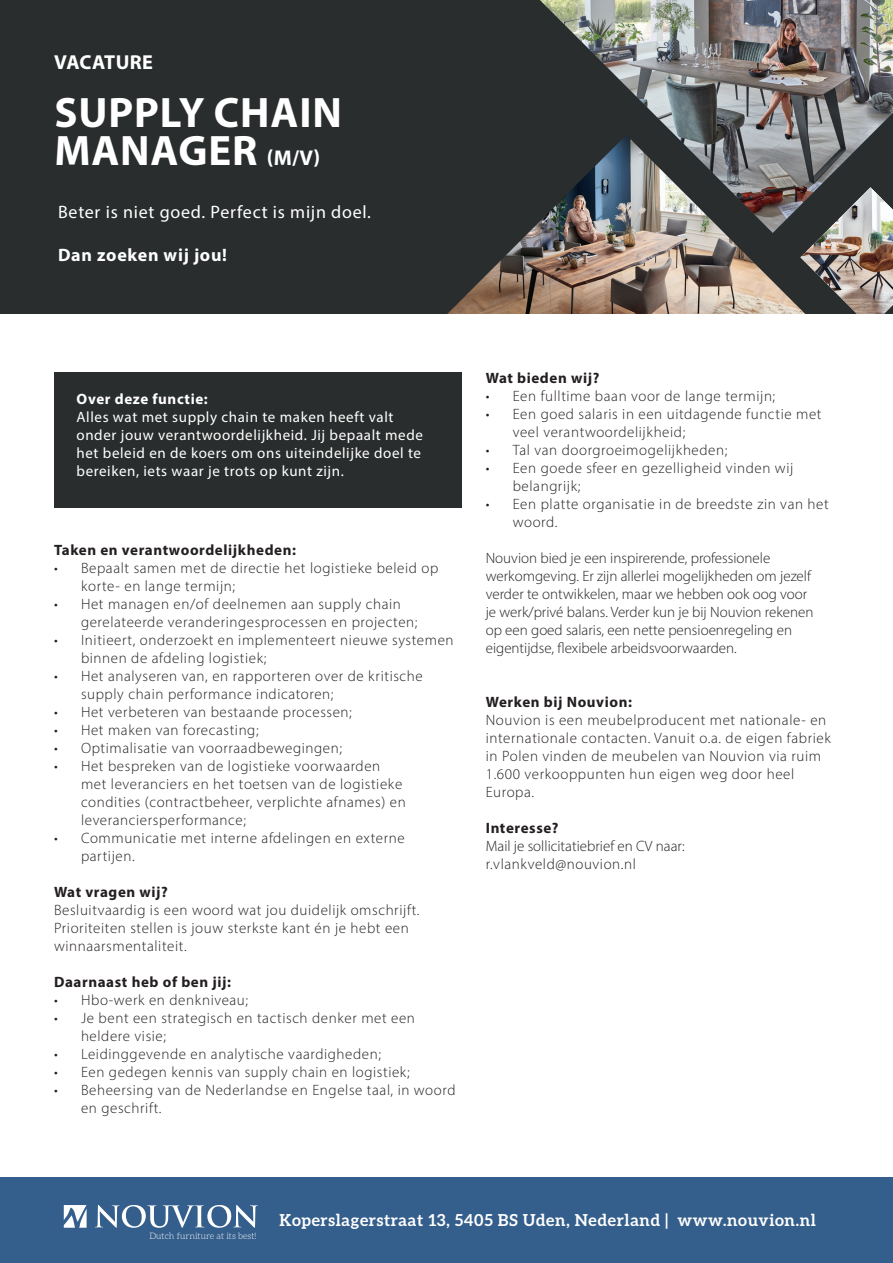
<style>
.page{position:relative;width:893px;height:1263px;background:#fff}
.page>*{position:absolute;margin:0;border:0;box-sizing:border-box;transform-origin:0 0}
.t1{font:700 42.75px/38.5px "Myriad Pro";letter-spacing:.02em;color:#fff}
.t2{font:700 20.25px "Myriad Pro";letter-spacing:.02em;color:#fff}
.t3{font:18px "Myriad Pro";letter-spacing:.04em;color:#fff}
.t4{font:700 18px "Myriad Pro";letter-spacing:.04em;color:#fff}
.t5{font:700 16.5px "Aleo";letter-spacing:.04em;color:#fff}
.t6{font:300 15px/18px "Myriad Pro";letter-spacing:.04em;color:#231f20}
.t7{font:300 15px/18px "Myriad Pro";color:#231f20}
.t8{font:15px/18px "Myriad Pro";letter-spacing:.04em;color:#fff}
.t9{font:700 15px "Myriad Pro";letter-spacing:.04em;color:#231f20}
.t10{font:700 15px "Myriad Pro";letter-spacing:.04em;color:#fff}
.t11{font:300 8.85px "Aleo";color:#fff}
.s1{font-size:21.45px}
</style>
<div class="page">
<div style="left:0;top:0;width:893px;height:324px;background:#2a2d2d"></div>
<img style="left:810px;top:233px;width:83px;height:81px">
<img style="left:540px;top:0;width:353px;height:233px">
<img style="left:447px;top:135px;width:363px;height:179px">
<div style="left:0;top:314px;width:893px;height:324px;background:#fff"></div>
<div style="left:54px;top:372px;width:407px;height:135px;background:#2a2d2d"></div>
<div style="left:0;top:1178px;width:368px;height:85px;background:#345e8b"></div>
<div style="left:368px;top:1178px;width:525px;height:85px;background:#345e8b"></div>
<svg style="left:95px;top:1205px;width:163px;height:23px"></svg>
<svg style="left:64px;top:1205px;width:23px;height:23px"></svg>
<h2 class="t2" style="left:54px;top:49px;width:100px">VACATURE</h2>
<h1 class="t1" style="left:54px;top:92px;width:289px">SUPPLY CHAIN<br>MANAGER <span class="s1">(M/V)</span></h1>
<p class="t3" style="left:58px;top:200px;width:314px">Beter is niet goed. Perfect is mijn doel.</p>
<p class="t4" style="left:58px;top:243px;width:171px">Dan zoeken wij jou!</p>
<p class="t10" style="left:77px;top:389px;width:133px">Over deze functie:</p>
<p class="t8" style="left:77px;top:407px;width:348px">Alles wat met supply chain te maken heeft valt onder jouw verantwoordelijkheid. Jij bepaalt mede het beleid en de koers om ons uiteindelijke doel te bereiken, iets waar je trots op kunt zijn.</p>
<p class="t9" style="left:54px;top:540px;width:244px">Taken en verantwoordelijkheden:</p>
<p class="t6" style="left:81px;top:558px;width:359px;text-indent:-27px">• Bepaalt samen met de directie het logistieke beleid op korte- en lange termijn;</p>
<p class="t6" style="left:81px;top:594px;width:338px;text-indent:-27px">• Het managen en/of deelnemen aan supply chain gerelateerde veranderingesprocessen en projecten;</p>
<p class="t6" style="left:81px;top:630px;width:374px;text-indent:-27px">• Initieert, onderzoekt en implementeert nieuwe systemen binnen de afdeling logistiek;</p>
<p class="t6" style="left:81px;top:666px;width:343px;text-indent:-27px">• Het analyseren van, en rapporteren over de kritische supply chain performance indicatoren;</p>
<p class="t6" style="left:54px;top:702px;width:299px">• Het verbeteren van bestaande processen;</p>
<p class="t6" style="left:54px;top:720px;width:206px">• Het maken van forecasting;</p>
<p class="t6" style="left:54px;top:738px;width:290px">• Optimalisatie van voorraadbewegingen;</p>
<p class="t6" style="left:81px;top:756px;width:326px;text-indent:-27px">• Het bespreken van de logistieke voorwaarden met leveranciers en het toetsen van de logistieke condities (contractbeheer, verplichte afnames) en leveranciersperformance;</p>
<p class="t6" style="left:81px;top:828px;width:325px;text-indent:-27px">• Communicatie met interne afdelingen en externe partijen.</p>
<p class="t9" style="left:54px;top:882px;width:115px">Wat vragen wij?</p>
<p class="t6" style="left:54px;top:900px;width:367px">Besluitvaardig is een woord wat jou duidelijk omschrijft.<br>Prioriteiten stellen is jouw sterkste kant én je hebt een winnaarsmentaliteit.</p>
<p class="t9" style="left:54px;top:972px;width:179px">Daarnaast heb of ben jij:</p>
<p class="t6" style="left:54px;top:990px;width:196px">• Hbo-werk en denkniveau;</p>
<p class="t6" style="left:81px;top:1008px;width:335px;text-indent:-27px">• Je bent een strategisch en tactisch denker met een heldere visie;</p>
<p class="t6" style="left:54px;top:1044px;width:328px">• Leidinggevende en analytische vaardigheden;</p>
<p class="t6" style="left:54px;top:1062px;width:357px">• Een gedegen kennis van supply chain en logistiek;</p>
<p class="t6" style="left:81px;top:1080px;width:376px;text-indent:-27px">• Beheersing van de Nederlandse en Engelse taal, in woord en geschrift.</p>
<p class="t9" style="left:486px;top:368px;width:115px">Wat bieden wij?</p>
<p class="t6" style="left:486px;top:387px;width:291px">• Een fulltime baan voor de lange termijn;</p>
<p class="t6" style="left:513px;top:405px;width:310px;text-indent:-27px">• Een goed salaris in een uitdagende functie met veel verantwoordelijkheid;</p>
<p class="t6" style="left:486px;top:441px;width:243px">• Tal van doorgroeimogelijkheden;</p>
<p class="t6" style="left:513px;top:459px;width:282px;text-indent:-27px">• Een goede sfeer en gezelligheid vinden wij belangrijk;</p>
<p class="t6" style="left:513px;top:495px;width:317px;text-indent:-27px">• Een platte organisatie in de breedste zin van het woord.</p>
<p class="t7" style="left:486px;top:549px;width:329px">Nouvion bied je een inspirerende, professionele werkomgeving. Er zijn allerlei mogelijkheden om jezelf verder te ontwikkelen, maar we hebben ook oog voor je werk/privé balans. Verder kun je bij Nouvion rekenen op een goed salaris, een nette pensioenregeling en eigentijdse, exibele arbeidsvoorwaarden.</p>
<p class="t9" style="left:486px;top:692px;width:148px">Werken bij Nouvion:</p>
<p class="t6" style="left:486px;top:711px;width:347px">Nouvion is een meubelproducent met nationale- en internationale contacten. Vanuit o.a. de eigen fabriek in Polen vinden de meubelen van Nouvion via ruim 1.600 verkooppunten hun eigen weg door heel Europa.</p>
<p class="t9" style="left:486px;top:818px;width:74px">Interesse?</p>
<p class="t7" style="left:486px;top:837px;width:201px">Mail je sollicitatiebrief en CV naar: r.vlankveld@nouvion.nl</p>
<p class="t11" style="left:149px;top:1231px;width:109px">Dutch furniture at its best!</p>
<p class="t5" style="left:280px;top:1210px;width:538px">Koperslagerstraat 13, 5405 BS Uden, Nederland | www.nouvion.nl</p>
</div>
